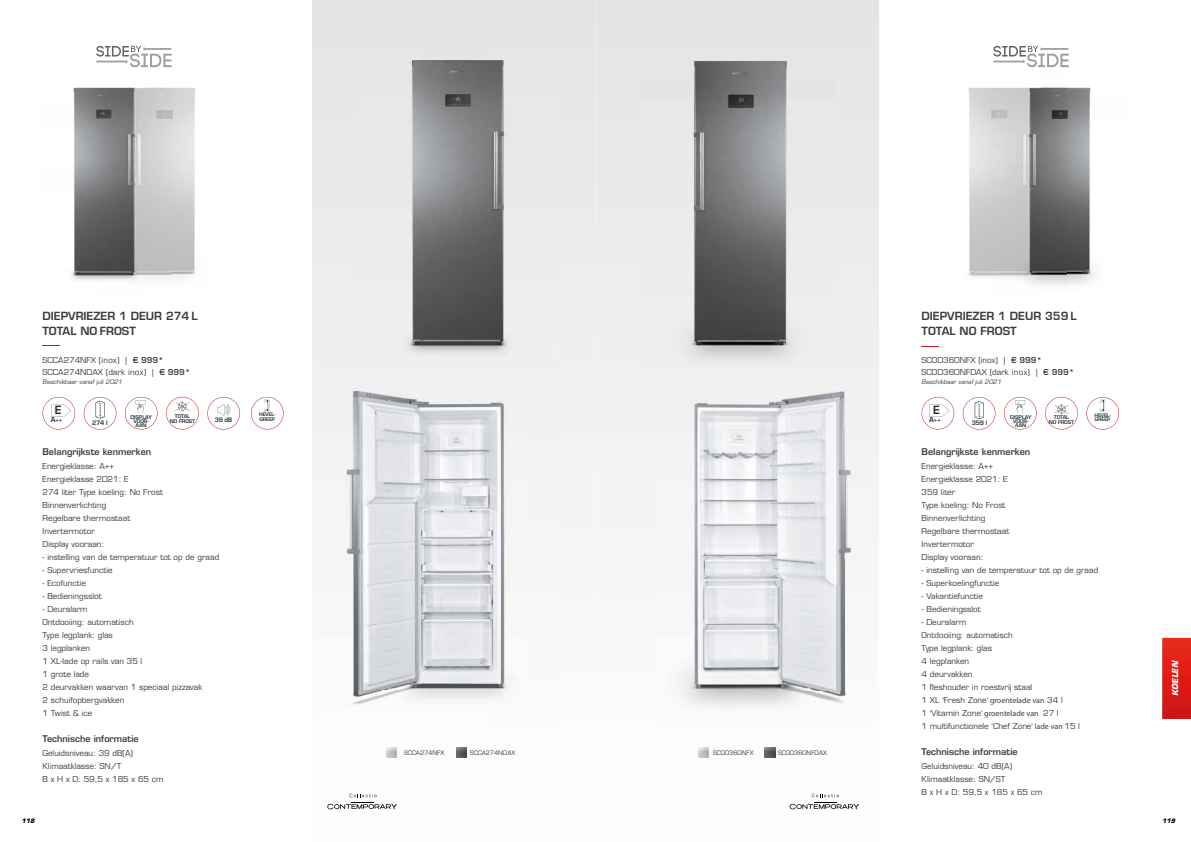
<style>
.page{position:relative;width:1191px;height:842px;background:#fff}
.page>*{position:absolute;margin:0;border:0;box-sizing:border-box;transform-origin:0 0}
.t1{font:600 11.1px "Eurostile LT Std";color:#25303b}
.t2{font:600 11px/15px "Eurostile LT Std";color:#3c3c3b}
.t3{font:600 9px "Eurostile LT Std";color:#3c3c3b}
.t4{font:8px/13px "Eurostile LT Std";color:#3c3c3b}
.t5{font:8px/13px "Myriad Pro";color:#3c3c3b}
.t6{font:italic 700 8px "Eurostile LT Std";color:#fff}
.t7{font:italic 6px "Eurostile LT Std";color:#3c3c3b}
.t8{font:6px "Eurostile LT Std";color:#3c3c3b}
.t9{font:600 6px "Eurostile LT Std";letter-spacing:-.025em;color:#25303b}
.t10{font:italic 700 6px "Eurostile LT Std";color:#000}
.t11{font:600 5.8px "Eurostile LT Std";color:#25303b}
.t12{font:600 5px/4.3px "Eurostile LT Std";letter-spacing:-.01em;color:#25303b;text-align:center}
.t13{font:600 4.8px/4.2px "Eurostile LT Std";letter-spacing:-.025em;color:#25303b}
.s1{font-weight:600}
.s2{font-size:6.7px}
.s3{font-family:"Eurostile LT Std"}
.s4{font-family:"Myriad Pro"}
</style>
<div class="page">
<svg style="left:595px;top:0;width:284px;height:810px"></svg>
<svg style="left:312px;top:0;width:283px;height:810px"></svg>
<img style="left:356px;top:27px;width:203px;height:281px">
<img style="left:356px;top:308px;width:136px;height:50px">
<img style="left:492px;top:308px;width:67px;height:50px">
<img style="left:639px;top:14px;width:202px;height:339px">
<img style="left:639px;top:353px;width:169px;height:34px">
<img style="left:808px;top:353px;width:33px;height:10px">
<img style="left:71px;top:67px;width:100px;height:214px">
<img style="left:165px;top:67px;width:31px;height:25px">
<img style="left:171px;top:92px;width:24px;height:175px">
<img style="left:165px;top:267px;width:30px;height:14px">
<img style="left:968px;top:67px;width:98px;height:218px">
<img style="left:1059px;top:59px;width:32px;height:33px">
<img style="left:1066px;top:92px;width:26px;height:175px">
<img style="left:1059px;top:267px;width:35px;height:18px">
<img style="left:318px;top:358px;width:69px;height:332px">
<img style="left:387px;top:378px;width:172px;height:312px">
<img style="left:318px;top:690px;width:241px;height:34px">
<div style="left:356px;top:358px;width:203px;height:20px;background:#f0f0f0"></div>
<img style="left:657px;top:387px;width:125px;height:41px">
<img style="left:782px;top:363px;width:62px;height:65px">
<div style="left:844px;top:363px;width:31px;height:328px;background:#f5f5f5"></div>
<img style="left:657px;top:428px;width:187px;height:263px">
<img style="left:657px;top:691px;width:218px;height:33px">
<div style="left:657px;top:363px;width:184px;height:24px;background:#f0f0f0"></div>
<svg style="left:456px;top:748px;width:11px;height:10px"></svg>
<svg style="left:386px;top:748px;width:10px;height:10px"></svg>
<svg style="left:765px;top:748px;width:10px;height:10px"></svg>
<svg style="left:698px;top:748px;width:11px;height:10px"></svg>
<svg style="left:993px;top:46px;width:75px;height:21px"></svg>
<svg style="left:96px;top:46px;width:76px;height:21px"></svg>
<svg style="left:43px;top:345px;width:17px;height:1px"></svg>
<svg style="left:84px;top:397px;width:32px;height:33px"></svg>
<svg style="left:43px;top:397px;width:32px;height:32px"></svg>
<svg style="left:125px;top:397px;width:33px;height:32px"></svg>
<svg style="left:166px;top:397px;width:33px;height:32px"></svg>
<svg style="left:207px;top:397px;width:33px;height:33px"></svg>
<svg style="left:921px;top:346px;width:18px;height:1px"></svg>
<svg style="left:921px;top:397px;width:33px;height:32px"></svg>
<svg style="left:962px;top:397px;width:33px;height:33px"></svg>
<svg style="left:1004px;top:397px;width:32px;height:32px"></svg>
<svg style="left:1045px;top:397px;width:32px;height:32px"></svg>
<svg style="left:251px;top:397px;width:32px;height:32px"></svg>
<svg style="left:1086px;top:397px;width:33px;height:33px"></svg>
<svg style="left:327px;top:794px;width:70px;height:15px"></svg>
<svg style="left:789px;top:794px;width:70px;height:15px"></svg>
<div style="left:1162px;top:638px;width:29px;height:81px;background:linear-gradient(to bottom,#ec281a,#cf1315)"></div>
<h2 class="t2" style="left:921px;top:308px;width:157px">DIEPVRIEZER 1 DEUR 359 L<br>TOTAL NO FROST</h2>
<p class="t4" style="left:921px;top:354px;width:154px;line-height:12px">SCOD360NFX (inox) | <span class="s1">€ 999*<br></span>SCOD360NFDAX (dark inox) | <span class="s1">€ 999*</span></p>
<p class="t7" style="left:921px;top:378px;width:81px">Beschikbaar vanaf juli 2021</p>
<h1 class="t1" style="left:933px;top:403px;width:8px">E</h1>
<p class="t11" style="left:929px;top:416px;width:13px"><span class="s2">A</span>++</p>
<p class="t9" style="left:971px;top:419px;width:17px">359 l</p>
<p class="t12" style="left:1010px;top:415px;width:23px">DISPLAY<br>VOOR-<br>AAN</p>
<h2 class="t2" style="left:43px;top:308px;width:157px">DIEPVRIEZER 1 DEUR 274 L<br>TOTAL NO FROST</h2>
<p class="t4" style="left:43px;top:354px;width:149px;line-height:12px">SCCA274NFX (inox) | <span class="s1">€ 999*<br></span>SCCA274NDAX (dark inox) | <span class="s1">€ 999*</span></p>
<p class="t7" style="left:43px;top:378px;width:81px">Beschikbaar vanaf juli 2021</p>
<h1 class="t1" style="left:55px;top:403px;width:8px">E</h1>
<p class="t11" style="left:51px;top:416px;width:13px"><span class="s2">A</span>++</p>
<p class="t12" style="left:130px;top:415px;width:23px">DISPLAY<br>VOOR-<br>AAN</p>
<p class="t13" style="left:259px;top:413px;width:18px">HEVEL-<br>GREEP</p>
<p class="t13" style="left:1094px;top:413px;width:18px">HEVEL-<br>GREEP</p>
<p class="t12" style="left:170px;top:414px;width:26px;line-height:5px">TOTAL<br>NO FROST</p>
<p class="t12" style="left:1049px;top:414px;width:26px;line-height:5px">TOTAL<br>NO FROST</p>
<p class="t9" style="left:92px;top:419px;width:17px">274 l</p>
<p class="t9" style="left:215px;top:416px;width:19px">39 dB</p>
<p class="t3" style="left:43px;top:446px;width:110px">Belangrijkste kenmerken</p>
<p class="t4" style="left:43px;top:459px;width:122px">Energieklasse: A++<br>Energieklasse 2021: E<br>274 liter Type koeling: No Frost<br>Binnenverlichting<br>Regelbare thermostaat<br>Invertermotor<br>Display vooraan:</p>
<p class="t4" style="left:43px;top:550px;width:178px">- instelling van de temperatuur tot op de graad</p>
<p class="t4" style="left:43px;top:563px;width:72px">- Supervriesfunctie</p>
<p class="t4" style="left:43px;top:576px;width:45px">- Ecofunctie</p>
<p class="t4" style="left:43px;top:589px;width:61px">- Bedieningsslot</p>
<p class="t4" style="left:43px;top:602px;width:161px">- Deuralarm<br>Ontdooiing: automatisch<br>Type legplank: glas<br>3 legplanken<br>1 XL-lade op rails van 35 l<br>1 grote lade<br>2 deurvakken waarvan 1 speciaal pizzavak<br>2 schuifopbergvakken<br>1 Twist &amp; ice</p>
<p class="t3" style="left:43px;top:733px;width:98px">Technische informatie</p>
<p class="t4" style="left:43px;top:747px;width:122px">Geluidsniveau: 39 dB(A)<br>Klimaatklasse: SN/T<br>B x H x D: 59,5 x 185 x 65 cm</p>
<p class="t8" style="left:404px;top:749px;width:42px">SCCA274NFX</p>
<p class="t8" style="left:470px;top:749px;width:47px">SCCA274NDAX</p>
<p class="t8" style="left:713px;top:749px;width:42px">SCOD360NFX</p>
<p class="t8" style="left:778px;top:749px;width:51px">SCOD360NFDAX</p>
<p class="t3" style="left:921px;top:446px;width:110px">Belangrijkste kenmerken</p>
<p class="t4" style="left:921px;top:459px;width:89px">Energieklasse: A++<br>Energieklasse 2021: E<br>359 liter<br>Type koeling: No Frost<br>Binnenverlichting<br>Regelbare thermostaat<br>Invertermotor<br>Display vooraan:</p>
<p class="t4" style="left:921px;top:563px;width:178px">- instelling van de temperatuur tot op de graad</p>
<p class="t4" style="left:921px;top:576px;width:79px">- Superkoelingfunctie</p>
<p class="t4" style="left:921px;top:589px;width:63px">- Vakantiefunctie</p>
<p class="t4" style="left:921px;top:602px;width:61px">- Bedieningsslot</p>
<p class="t4" style="left:921px;top:615px;width:112px">- Deuralarm<br>Ontdooiing: automatisch<br>Type legplank: glas<br>4 legplanken<br>4 deurvakken<br>1 fleshouder in roestvrij staal</p>
<p class="t5" style="left:921px;top:693px;width:143px"><span class="s3">1 XL</span> '<span class="s3">Fresh Zone</span>' groentelade van <span class="s3">34 l<br>1</span> '<span class="s3">Vitamin Zone</span>' groentelade van <span class="s3">27 l</span></p>
<p class="t4" style="left:921px;top:719px;width:160px">1 multifunctionele <span class="s4">'</span>Chef Zone<span class="s4">' lade van</span> 15 l</p>
<p class="t3" style="left:921px;top:746px;width:98px">Technische informatie</p>
<p class="t4" style="left:921px;top:760px;width:122px">Geluidsniveau: 40 dB(A)<br>Klimaatklasse: SN/ST<br>B x H x D: 59,5 x 185 x 65 cm</p>
<p class="t6" style="left:1170px;top:696px;width:37px;rotate:-90deg">KOELEN</p>
<p class="t10" style="left:22px;top:817px;width:14px">118</p>
<p class="t10" style="left:1162px;top:817px;width:14px">119</p>
</div>
